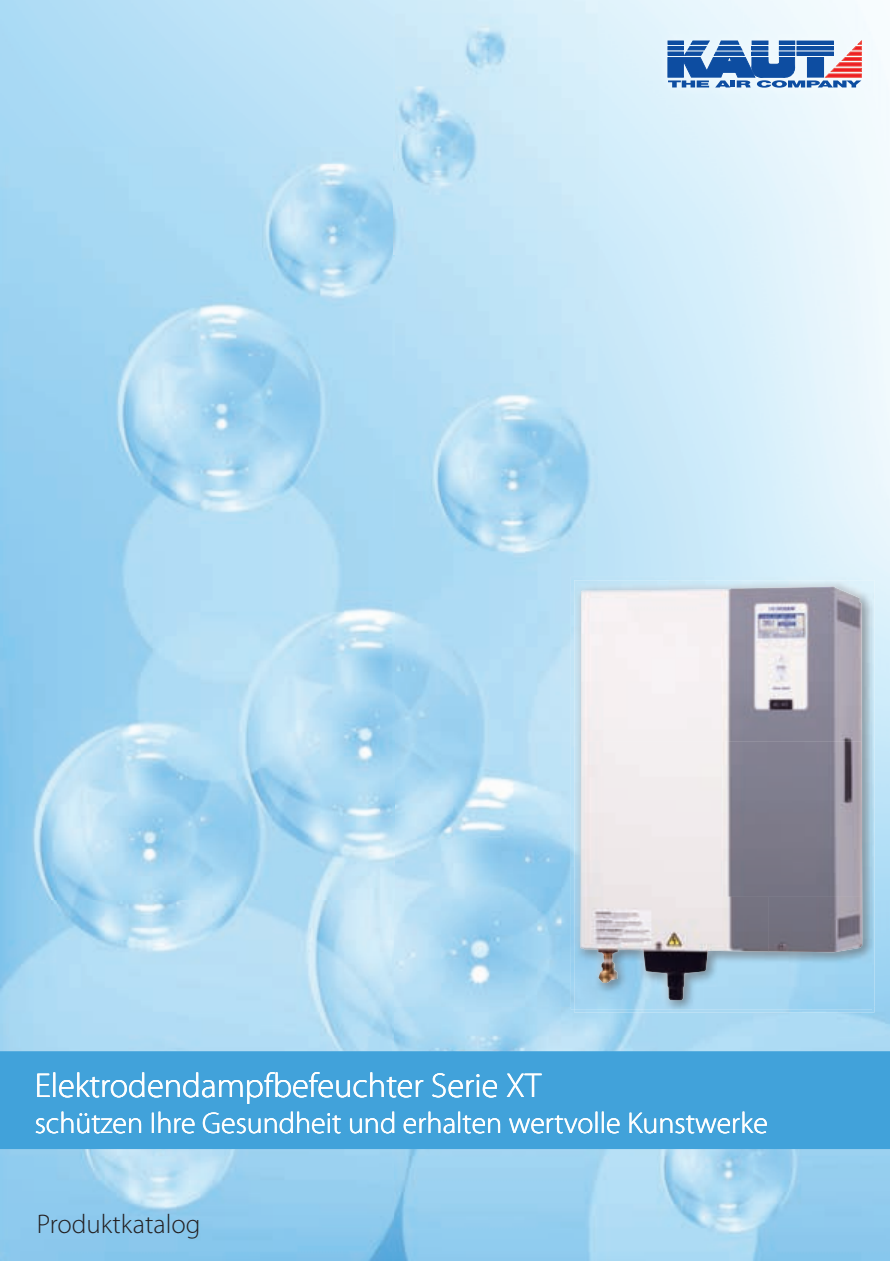
<style>
.page{position:relative;width:890px;height:1261px;background:#fff}
.page>*{position:absolute;margin:0;border:0;box-sizing:border-box;transform-origin:0 0}
.t1{font:300 34.5px "Myriad Pro";color:#fff}
.t2{font:300 30px "Myriad Pro";color:#fff}
.t3{font:300 27px "Myriad Pro";color:#231f20}
</style>
<div class="page">
<img style="left:0;top:0;width:394px;height:1261px">
<img style="left:394px;top:1007px;width:496px;height:254px">
<img style="left:394px;top:0;width:204px;height:1007px">
<img style="left:854px;top:0;width:36px;height:1007px">
<div style="left:0;top:1051px;width:890px;height:98px;background:#41a2da"></div>
<img style="left:658px;top:31px;width:213px;height:66px">
<svg style="left:667px;top:41px;width:194px;height:47px"></svg>
<img style="left:574px;top:580px;width:298px;height:430px">
<div style="left:580px;top:589px;width:141px;height:307px;background:#f3eff0"></div>
<img style="left:721px;top:586px;width:141px;height:310px">
<img style="left:580px;top:896px;width:188px;height:104px">
<img style="left:768px;top:896px;width:94px;height:56px">
<p class="t1" style="left:35px;top:1064px;width:508px">Elektrodendampfbefeuchter Serie XT</p>
<p class="t2" style="left:35px;top:1104px;width:734px">schützen Ihre Gesundheit und erhalten wertvolle Kunstwerke</p>
<p class="t3" style="left:37px;top:1208px;width:165px">Produktkatalog</p>
</div>
